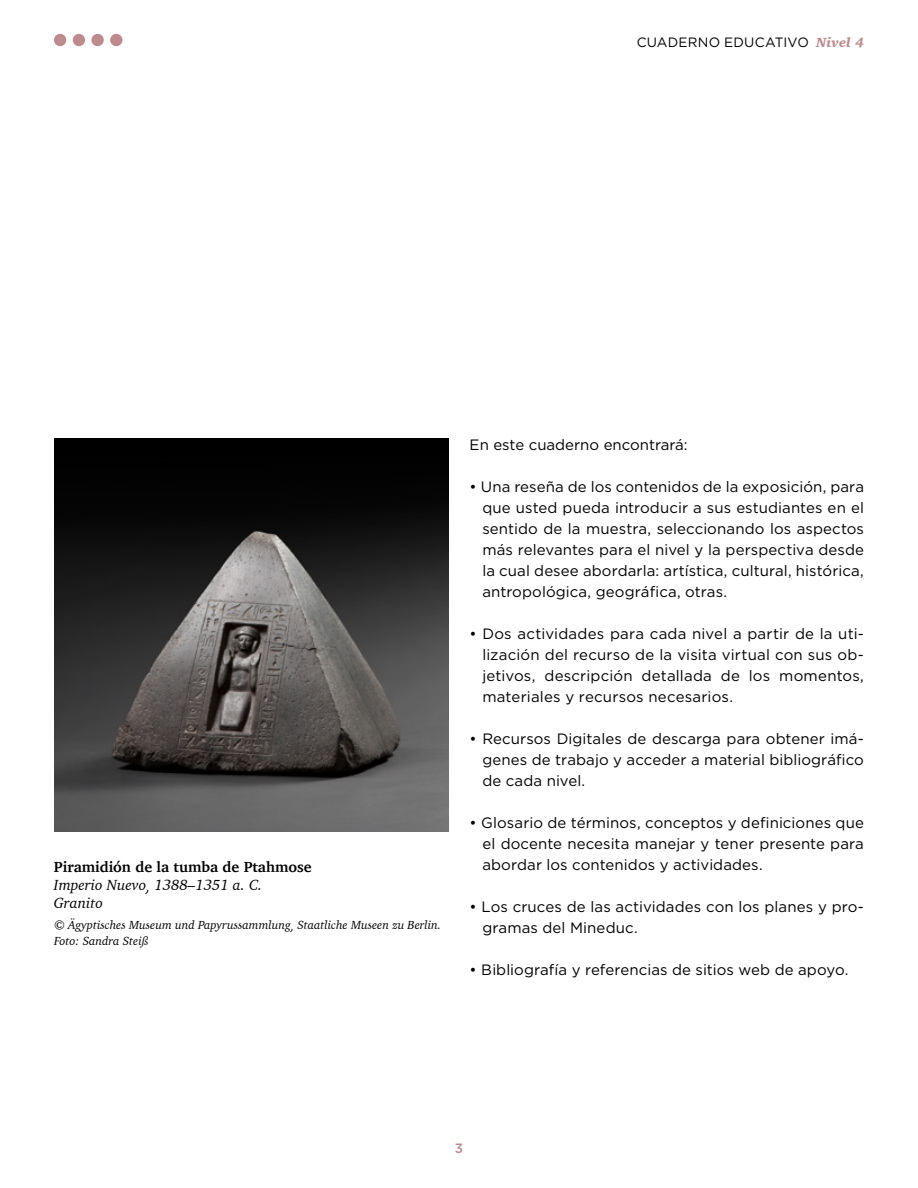
<style>
.page{position:relative;width:918px;height:1188px;background:#fff}
.page>*{position:absolute;margin:0;border:0;box-sizing:border-box;transform-origin:0 0}
.t1{font:15px/21px "Gotham";letter-spacing:.005em;color:#000;text-align:justify}
.t2{font:italic 15px/18px "Charter";color:#000}
.t3{font:700 15px "Charter";color:#000}
.t4{font:13.5px "Gotham";letter-spacing:.015em;color:#000}
.t5{font:500 13.5px "Gotham";color:#be8a8d}
.t6{font:italic 12px/16.5px "Charter";color:#000}
.s1{font-family:"Charter";font-weight:900;font-style:italic;color:#be8a8d}
</style>
<div class="page">
<div style="left:54px;top:34px;width:12px;height:12px;background:#be8a8d;border-radius:50%"></div>
<div style="left:73px;top:34px;width:12px;height:12px;background:#be8a8d;border-radius:50%"></div>
<div style="left:91px;top:34px;width:13px;height:12px;background:#be8a8d;border-radius:50%"></div>
<div style="left:110px;top:34px;width:12px;height:12px;background:#be8a8d;border-radius:50%"></div>
<img style="left:54px;top:438px;width:394px;height:394px">
<p class="t4" style="left:637px;top:34px;width:229px">CUADERNO EDUCATIVO <span class="s1">Nivel 4</span></p>
<p class="t3" style="left:54px;top:854px;width:259px">Piramidión de la tumba de Ptahmose</p>
<p class="t2" style="left:54px;top:876px;width:210px">Imperio Nuevo, 1388–1351 a. C.<br>Granito</p>
<p class="t6" style="left:54px;top:917px;width:389px">© Ägyptisches Museum und Papyrussammlung, Staatliche Museen zu Berlin.<br>Foto: Sandra Steiß</p>
<p class="t1" style="left:470px;top:434px;width:220px">En este cuaderno encontrará:</p>
<p class="t1" style="left:482px;top:476px;width:383px;text-indent:-13px">• Una reseña de los contenidos de la exposición, para que usted pueda introducir a sus estudiantes en el sentido de la muestra, seleccionando los aspectos más relevantes para el nivel y la perspectiva desde la cual desee abordarla: artística, cultural, histórica, antropológica, geográfica, otras.</p>
<p class="t1" style="left:482px;top:623px;width:383px;text-indent:-13px">• Dos actividades para cada nivel a partir de la uti&shy;lización del recurso de la visita virtual con sus ob&shy;jetivos, descripción detallada de los momentos, materiales y recursos necesarios.</p>
<p class="t1" style="left:482px;top:728px;width:383px;text-indent:-13px">• Recursos Digitales de descarga para obtener imá&shy;genes de trabajo y acceder a material bibliográfico de cada nivel.</p>
<p class="t1" style="left:482px;top:812px;width:383px;text-indent:-13px">• Glosario de términos, conceptos y definiciones que el docente necesita manejar y tener presente para abordar los contenidos y actividades.</p>
<p class="t1" style="left:482px;top:896px;width:383px;text-indent:-13px">• Los cruces de las actividades con los planes y pro&shy;gramas del Mineduc.</p>
<p class="t1" style="left:470px;top:959px;width:380px">• Bibliografía y referencias de sitios web de apoyo.</p>
<p class="t5" style="left:455px;top:1140px;width:10px">3</p>
</div>
